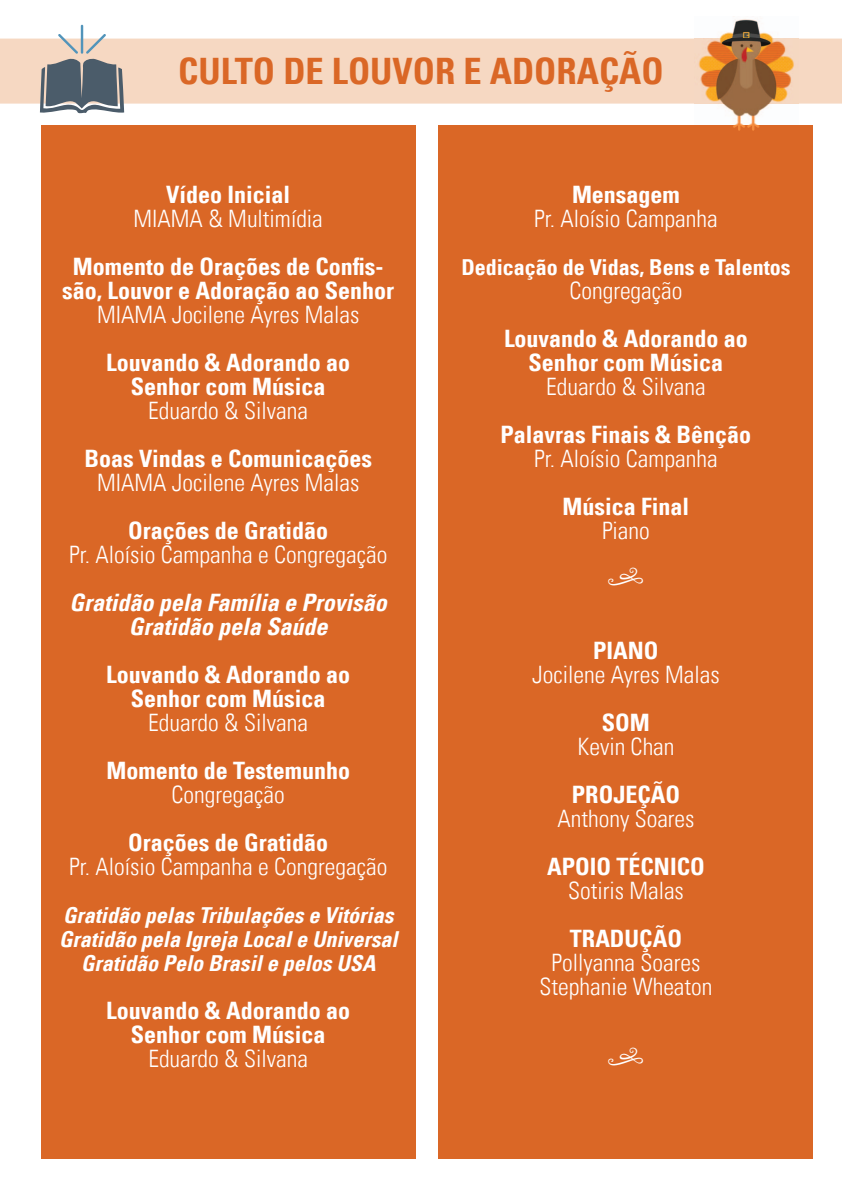
<style>
.page{position:relative;width:842px;height:1191px;background:#fff}
.page>*{position:absolute;margin:0;border:0;box-sizing:border-box;transform-origin:0 0}
.t1{font:700 condensed 36.4px "Univers LT";color:#da6726}
.t2{font:700 condensed 24px/24px "Univers LT";color:#fff;text-align:center}
.t3{font:300 condensed 24px/24px "Univers LT";color:#fff;text-align:center}
.t4{font:italic 700 condensed 24px/24px "Univers LT";color:#fff;text-align:center}
.t5{font:italic 700 condensed 22px/24px "Univers LT";color:#fff;text-align:center}
.t6{font:700 condensed 22px "Univers LT";color:#fff}
</style>
<div class="page">
<div style="left:439px;top:126px;width:374px;height:1033px;background:#da6726"></div>
<div style="left:41px;top:126px;width:374px;height:1033px;background:#da6726"></div>
<div style="left:0;top:39px;width:842px;height:65px;background:#f6d8c2"></div>
<hr style="left:81px;top:25px;width:2px;height:29px;background:#5294ba">
<svg style="left:40px;top:34px;width:84px;height:79px;background:#969798"></svg>
<img style="left:695px;top:16px;width:103px;height:115px">
<h1 class="t1" style="left:178px;top:49px;width:487px">CULTO DE LOUVOR E ADORAÇÃO</h1>
<p class="t2" style="left:166px;top:182px;width:126px">Vídeo Inicial</p>
<p class="t3" style="left:134px;top:206px;width:191px">MIAMA &amp; Multimídia</p>
<p class="t2" style="left:62px;top:254px;width:333px">Momento de Orações de Confis&shy;são, Louvor e Adoração ao Senhor</p>
<p class="t3" style="left:97px;top:302px;width:264px">MIAMA Jocilene Ayres Malas</p>
<p class="t2" style="left:106px;top:350px;width:245px">Louvando &amp; Adorando ao<br>Senhor com Música</p>
<p class="t3" style="left:148px;top:398px;width:161px">Eduardo &amp; Silvana</p>
<p class="t2" style="left:84px;top:446px;width:289px">Boas Vindas e Comunicações</p>
<p class="t3" style="left:97px;top:470px;width:264px">MIAMA Jocilene Ayres Malas</p>
<p class="t2" style="left:128px;top:518px;width:201px">Orações de Gratidão</p>
<p class="t3" style="left:69px;top:542px;width:320px">Pr. Aloísio Campanha e Congregação</p>
<p class="t4" style="left:70px;top:590px;width:319px">Gratidão pela Família e Provisão<br>Gratidão pela Saúde</p>
<p class="t2" style="left:106px;top:662px;width:245px">Louvando &amp; Adorando ao<br>Senhor com Música</p>
<p class="t3" style="left:148px;top:710px;width:161px">Eduardo &amp; Silvana</p>
<p class="t2" style="left:106px;top:758px;width:245px">Momento de Testemunho</p>
<p class="t3" style="left:172px;top:782px;width:115px">Congregação</p>
<p class="t2" style="left:128px;top:830px;width:201px">Orações de Gratidão</p>
<p class="t3" style="left:69px;top:854px;width:320px">Pr. Aloísio Campanha e Congregação</p>
<p class="t5" style="left:59px;top:903px;width:340px">Gratidão pelas Tribulações e Vitórias<br>Gratidão pela Igreja Local e Universal<br>Gratidão Pelo Brasil e pelos USA</p>
<p class="t2" style="left:106px;top:998px;width:245px">Louvando &amp; Adorando ao<br>Senhor com Música</p>
<p class="t3" style="left:148px;top:1046px;width:161px">Eduardo &amp; Silvana</p>
<p class="t2" style="left:572px;top:182px;width:109px">Mensagem</p>
<p class="t3" style="left:534px;top:206px;width:185px">Pr. Aloísio Campanha</p>
<p class="t6" style="left:461px;top:253px;width:331px">Dedicação de Vidas, Bens e Talentos</p>
<p class="t3" style="left:569px;top:278px;width:115px">Congregação</p>
<p class="t2" style="left:504px;top:326px;width:245px">Louvando &amp; Adorando ao<br>Senhor com Música</p>
<p class="t3" style="left:546px;top:374px;width:161px">Eduardo &amp; Silvana</p>
<p class="t2" style="left:501px;top:422px;width:252px">Palavras Finais &amp; Bênção</p>
<p class="t3" style="left:534px;top:446px;width:185px">Pr. Aloísio Campanha</p>
<p class="t2" style="left:563px;top:494px;width:128px">Música Final</p>
<p class="t3" style="left:602px;top:518px;width:49px">Piano</p>
<p class="t2" style="left:593px;top:638px;width:67px">PIANO</p>
<p class="t3" style="left:532px;top:662px;width:189px">Jocilene Ayres Malas</p>
<p class="t2" style="left:602px;top:710px;width:49px">SOM</p>
<p class="t3" style="left:577px;top:734px;width:99px">Kevin Chan</p>
<p class="t2" style="left:572px;top:782px;width:110px">PROJEÇÃO</p>
<p class="t3" style="left:557px;top:806px;width:139px">Anthony Soares</p>
<p class="t2" style="left:547px;top:854px;width:159px">APOIO TÉCNICO</p>
<p class="t3" style="left:568px;top:878px;width:117px">Sotiris Malas</p>
<p class="t2" style="left:570px;top:926px;width:114px">TRADUÇÃO</p>
<p class="t3" style="left:539px;top:950px;width:175px">Pollyanna Soares<br>Stephanie Wheaton</p>
</div>
